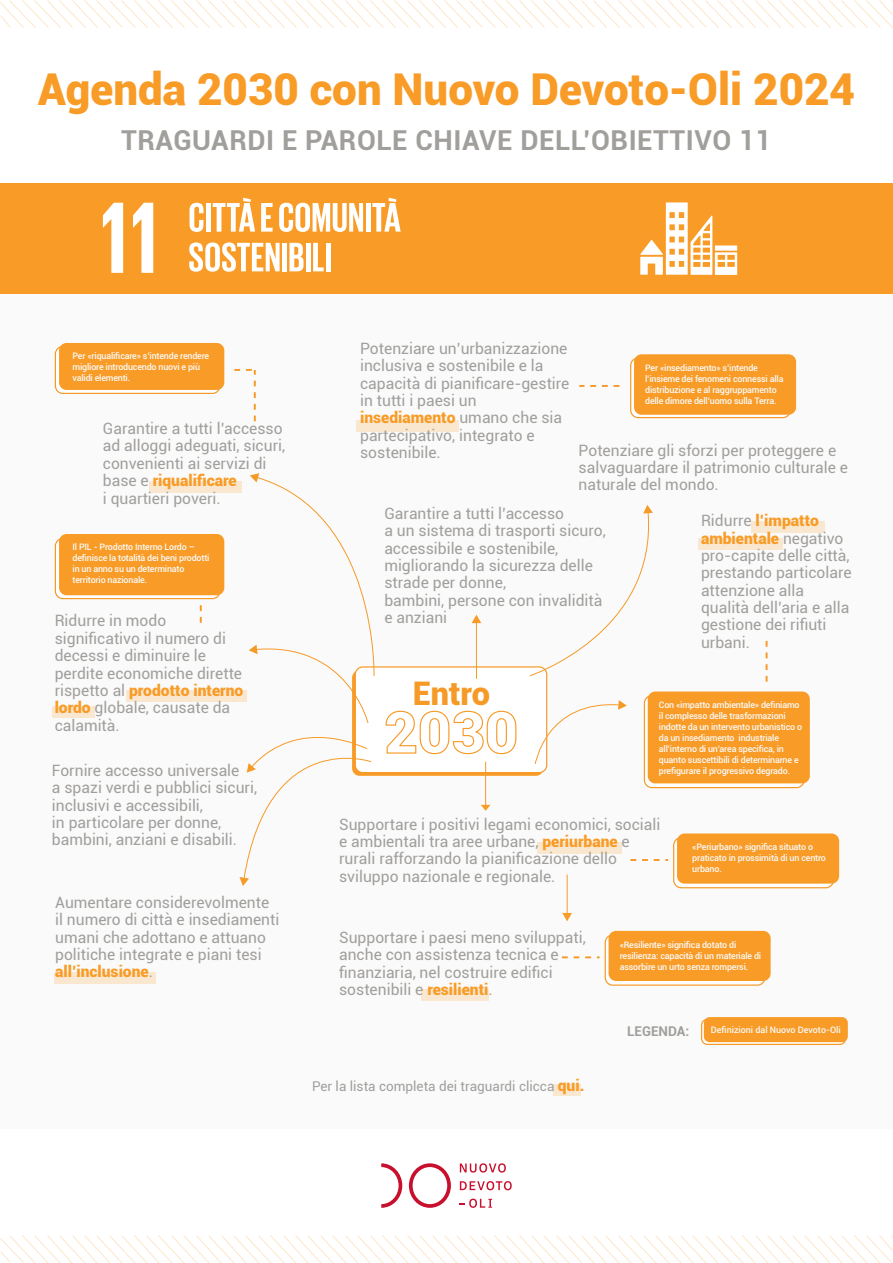
<style>
.page{position:relative;width:893px;height:1263px;background:#fff}
.page>*{position:absolute;margin:0;border:0;box-sizing:border-box;transform-origin:0 0}
.t1{font:900 43.95px "Roboto";color:#f89c27}
.t2{font:900 32.55px "Roboto";color:#f69a27}
.t3{font:700 27.45px "Roboto";letter-spacing:.02em;color:#a09f9c}
.t4{font:15.6px/17.4px "Roboto";color:#a09f9c}
.t5{font:13.5px "Roboto";color:#a09f9c}
.t6{font:700 13.5px "Roboto";color:#a09f9c}
.t7{font:500 8.85px/10.9px "Roboto";letter-spacing:-.02em;color:#fafafa}
.t8{font:500 8.85px "Roboto";color:#fafafa}
.s1{font-weight:900;color:#f89c27}
.s2{font-weight:900;font-size:15.6px;color:#f89c27}
</style>
<div class="page">
<div style="left:0;top:293px;width:893px;height:836px;background:#fafafa"></div>
<svg style="left:0;top:1236px;width:893px;height:27px"></svg>
<svg style="left:0;top:0;width:893px;height:27px"></svg>
<svg style="left:381px;top:1163px;width:21px;height:45px"></svg>
<svg style="left:409px;top:1163px;width:42px;height:45px"></svg>
<svg style="left:460px;top:1163px;width:46px;height:9px"></svg>
<svg style="left:460px;top:1181px;width:52px;height:9px"></svg>
<svg style="left:459px;top:1198px;width:33px;height:10px"></svg>
<div style="left:0;top:184px;width:893px;height:110px;background:#f89c27"></div>
<div style="left:355px;top:667px;width:192px;height:106px;background:#fff;border-radius:8px"></div>
<div style="left:356px;top:420px;width:103px;height:11px;background:#f9e7d0"></div>
<div style="left:126px;top:690px;width:120px;height:11px;background:#f9e7d0"></div>
<div style="left:52px;top:707px;width:43px;height:11px;background:#f9e7d0"></div>
<div style="left:149px;top:481px;width:92px;height:11px;background:#f9e7d0"></div>
<div style="left:751px;top:521px;width:73px;height:11px;background:#f9e7d0"></div>
<div style="left:698px;top:538px;width:85px;height:11px;background:#f9e7d0"></div>
<div style="left:537px;top:843px;width:85px;height:11px;background:#f9e7d0"></div>
<div style="left:421px;top:989px;width:68px;height:12px;background:#f9e7d0"></div>
<div style="left:54px;top:972px;width:101px;height:11px;background:#f9e7d0"></div>
<svg style="left:200px;top:605px;width:2px;height:18px"></svg>
<svg style="left:579px;top:385px;width:40px;height:2px"></svg>
<div style="left:631px;top:358px;width:159px;height:60px;background:#fff;border-radius:8px"></div>
<div style="left:630px;top:357px;width:161px;height:61px;border:1px solid #f69a27;border-radius:8px"></div>
<div style="left:634px;top:354px;width:162px;height:61px;background:#f89c27;border-radius:8px"></div>
<svg style="left:766px;top:641px;width:2px;height:41px"></svg>
<svg style="left:644px;top:696px;width:160px;height:92px"></svg>
<div style="left:644px;top:695px;width:161px;height:93px;border:1px solid #f69a27;border-radius:8px"></div>
<div style="left:648px;top:691px;width:162px;height:92px;background:#f89c27;border-radius:8px"></div>
<svg style="left:630px;top:859px;width:38px;height:2px"></svg>
<div style="left:674px;top:838px;width:159px;height:50px;background:#fff;border-radius:8px"></div>
<div style="left:673px;top:837px;width:161px;height:51px;border:1px solid #f69a27;border-radius:8px"></div>
<div style="left:677px;top:833px;width:162px;height:51px;background:#f89c27;border-radius:8px"></div>
<svg style="left:562px;top:956px;width:38px;height:2px"></svg>
<div style="left:605px;top:935px;width:160px;height:50px;background:#fff;border-radius:8px"></div>
<div style="left:605px;top:934px;width:160px;height:52px;border:1px solid #f69a27;border-radius:8px"></div>
<div style="left:609px;top:931px;width:162px;height:50px;background:#f89c27;border-radius:8px"></div>
<svg style="left:55px;top:538px;width:165px;height:61px"></svg>
<div style="left:55px;top:538px;width:165px;height:61px;border:1px solid #f69a27;border-radius:8px"></div>
<div style="left:59px;top:534px;width:165px;height:61px;background:#f89c27;border-radius:8px"></div>
<div style="left:55px;top:346px;width:165px;height:47px;background:#fff;border-radius:8px"></div>
<div style="left:55px;top:346px;width:165px;height:48px;border:1px solid #f69a27;border-radius:8px"></div>
<div style="left:59px;top:343px;width:165px;height:47px;background:#f89c27;border-radius:8px"></div>
<hr style="left:476px;top:622px;width:1px;height:57px;background:#f69a27">
<svg style="left:472px;top:615px;width:9px;height:8px"></svg>
<svg style="left:385px;top:666px;width:132px;height:145px"></svg>
<hr style="left:567px;top:874px;width:1px;height:40px;background:#f69a27">
<svg style="left:562px;top:913px;width:10px;height:8px"></svg>
<svg style="left:702px;top:1019px;width:144px;height:25px"></svg>
<div style="left:701px;top:1019px;width:145px;height:26px;border:1px solid #f69a27;border-radius:6px"></div>
<div style="left:704px;top:1017px;width:144px;height:25px;background:#f89c27;border-radius:6px"></div>
<div style="left:553px;top:1084px;width:28px;height:12px;background:#f9e7d0"></div>
<svg style="left:529px;top:505px;width:124px;height:172px"></svg>
<svg style="left:534px;top:700px;width:93px;height:65px"></svg>
<svg style="left:103px;top:203px;width:20px;height:70px"></svg>
<svg style="left:133px;top:203px;width:20px;height:70px"></svg>
<svg style="left:640px;top:202px;width:97px;height:73px"></svg>
<svg style="left:189px;top:203px;width:14px;height:29px"></svg>
<div style="left:206px;top:203px;width:5px;height:29px;background:#fff"></div>
<svg style="left:213px;top:198px;width:42px;height:34px"></svg>
<svg style="left:261px;top:203px;width:12px;height:29px"></svg>
<svg style="left:279px;top:203px;width:84px;height:29px"></svg>
<hr style="left:366px;top:203px;width:4px;height:29px;background:#fff">
<svg style="left:372px;top:198px;width:29px;height:34px"></svg>
<svg style="left:189px;top:242px;width:91px;height:30px"></svg>
<div style="left:282px;top:243px;width:5px;height:28px;background:#fff"></div>
<svg style="left:289px;top:243px;width:15px;height:28px"></svg>
<div style="left:306px;top:243px;width:5px;height:28px;background:#fff"></div>
<svg style="left:313px;top:243px;width:11px;height:28px"></svg>
<hr style="left:326px;top:243px;width:4px;height:28px;background:#fff">
<svg style="left:239px;top:473px;width:139px;height:413px"></svg>
<svg style="left:234px;top:369px;width:22px;height:52px"></svg>
<h1 class="t1" style="left:38px;top:58px;width:819px">Agenda 2030 con Nuovo Devoto-Oli 2024</h1>
<h3 class="t3" style="left:121px;top:120px;width:652px">TRAGUARDI E PAROLE CHIAVE DELL’OBIETTIVO 11</h3>
<p class="t4" style="left:360px;top:339px;width:211px">Potenziare un’urbanizzazione inclusiva e sostenibile e la capacità di pianificare-gestire in tutti i paesi un <span class="s1">insediamento</span> umano che sia partecipativo, integrato e sostenibile.</p>
<p class="t7" style="left:73px;top:350px;width:138px">Per «riqualificare» s’intende rendere migliore introducendo nuovi e più validi elementi.</p>
<p class="t7" style="left:645px;top:362px;width:140px">Per «insediamento» s’intende l’insieme dei fenomeni connessi alla distribuzione e al raggruppamento delle dimore dell’uomo sulla Terra.</p>
<p class="t4" style="left:103px;top:419px;width:184px">Garantire a tutti l’accesso ad alloggi adeguati, sicuri, convenienti ai servizi di base e <span class="s1">riqualificare<br></span>i quartieri poveri.</p>
<p class="t4" style="left:579px;top:441px;width:271px">Potenziare gli sforzi per proteggere e salvaguardare il patrimonio culturale e naturale del mondo.</p>
<p class="t4" style="left:384px;top:504px;width:223px">Garantire a tutti l’accesso<br>a un sistema di trasporti sicuro, accessibile e sostenibile, migliorando la sicurezza delle strade per donne,<br>bambini, persone con invalidità</p>
<p class="t4" style="left:701px;top:511px;width:152px">Ridurre <span class="s1">l’impatto ambientale</span> negativo pro-capite delle città, prestando particolare attenzione alla qualità dell’aria e alla gestione dei rifiuti urbani.</p>
<p class="t7" style="left:73px;top:541px;width:138px">Il PIL - Prodotto Interno Lordo – definisce la totalità dei beni prodotti in un anno su un determinato territorio nazionale.</p>
<p class="t4" style="left:55px;top:612px;width:113px">Ridurre in modo</p>
<p class="t4" style="left:384px;top:608px;width:64px">e anziani</p>
<p class="t4" style="left:55px;top:629px;width:190px">significativo il numero di decessi e diminuire le perdite economiche dirette rispetto al <span class="s1">prodotto interno lordo</span> globale, causate da calamità.</p>
<h2 class="t2" style="left:413px;top:671px;width:79px">Entro</h2>
<p class="t7" style="left:659px;top:699px;width:145px">Con «impatto ambientale» definiamo il complesso delle trasformazioni indotte da un intervento urbanistico o da un insediamento industriale all’interno di un’area specifica, in quanto suscettibili di determinarne e prefigurare il progressivo degrado.</p>
<p class="t4" style="left:52px;top:761px;width:207px">Fornire accesso universale<br>a spazi verdi e pubblici sicuri, inclusivi e accessibili,<br>in particolare per donne, bambini, anziani e disabili.</p>
<p class="t4" style="left:339px;top:815px;width:323px">Supportare i positivi legami economici, sociali e ambientali tra aree urbane, <span class="s1">periurbane</span> e rurali rafforzando la pianificazione dello sviluppo nazionale e regionale.</p>
<p class="t7" style="left:692px;top:841px;width:135px">«Periurbano» significa situato o praticato in prossimità di un centro urbano.</p>
<p class="t4" style="left:55px;top:893px;width:226px">Aumentare considerevolmente il numero di città e insediamenti umani che adottano e attuano politiche integrate e piani tesi <span class="s1">all’inclusione</span>.</p>
<p class="t4" style="left:339px;top:928px;width:248px">Supportare i paesi meno sviluppati, anche con assistenza tecnica e finanziaria, nel costruire edifici sostenibili e <span class="s1">resilienti</span>.</p>
<p class="t5" style="left:312px;top:1076px;width:274px">Per la lista completa dei traguardi clicca <span class="s2">qui.</span></p>
<p class="t7" style="left:620px;top:939px;width:143px">«Resiliente» significa dotato di resilienza: capacità di un materiale di assorbire un urto senza rompersi.</p>
<p class="t6" style="left:627px;top:1021px;width:64px">LEGENDA:</p>
<p class="t8" style="left:711px;top:1024px;width:131px">Definizioni dal Nuovo Devoto-Oli</p>
</div>
